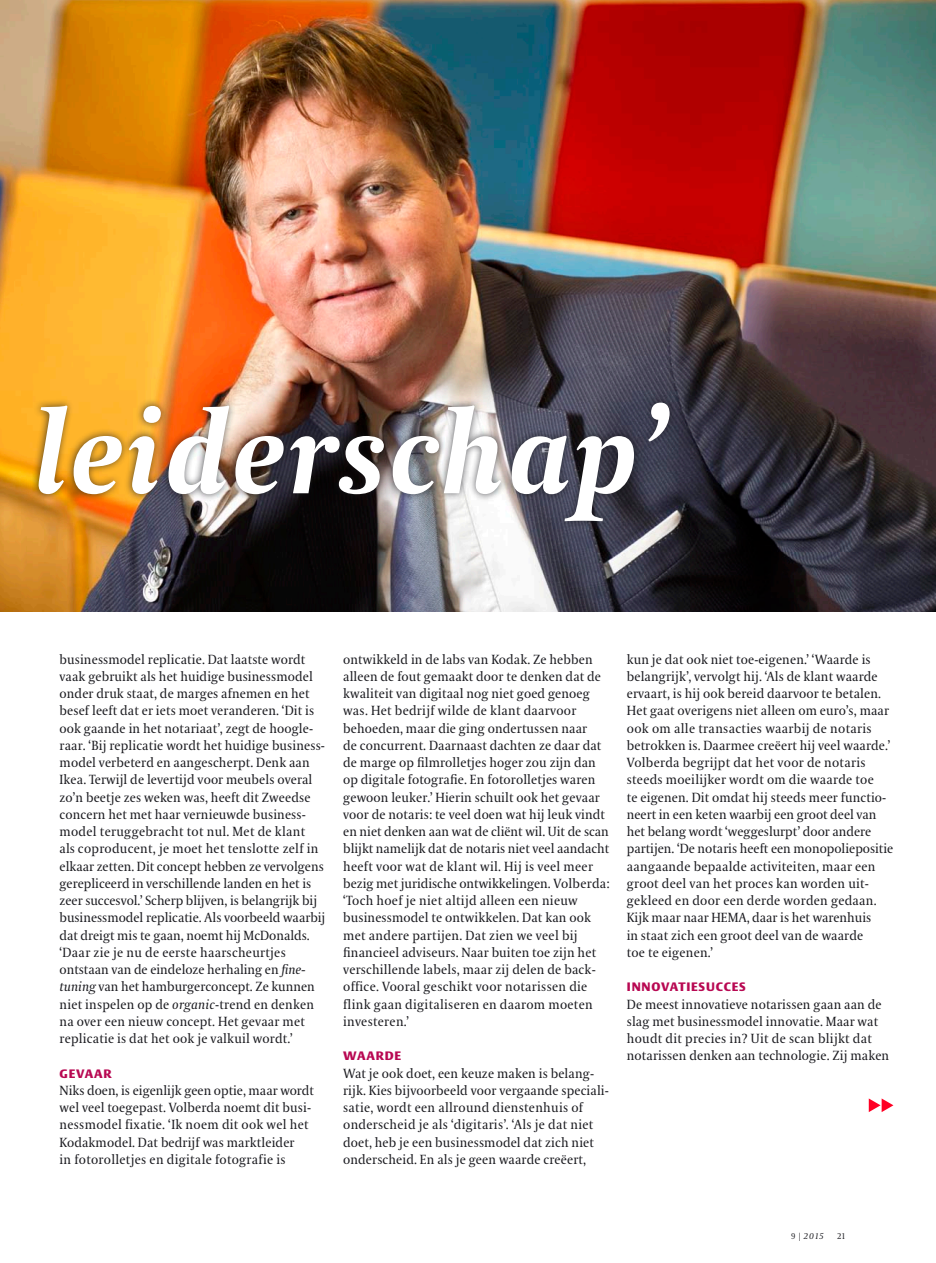
<style>
.page{position:relative;width:936px;height:1263px;background:#fff}
.page>*{position:absolute;margin:0;border:0;box-sizing:border-box;transform-origin:0 0}
.t1{font:italic 700 115.5px "VPRO Coranto";letter-spacing:.02em;color:#fff}
.t2{font:13.2px/17.2px "VPRO Coranto";letter-spacing:.01em;color:#1a1a1f}
.t3{font:700 12px "VPRO Vesta";letter-spacing:.07em;color:#b80852}
.t4{font:italic 8.25px "VPRO Coranto";color:#1a1a1f}
.t5{font:8.25px "VPRO Coranto Cn";color:#1a1a1f}
.s1{font-style:italic}
.s2{font-family:"VPRO Coranto Cn";font-style:normal}
</style>
<div class="page">
<img style="left:0;top:0;width:935px;height:612px">
<div style="left:30px;top:395px;width:905px;height:200px;background:#1a1a1f;opacity:.75"></div>
<svg style="left:868px;top:1098px;width:25px;height:14px"></svg>
<h1 class="t1" style="left:33px;top:382px;width:634px">leiderschap’</h1>
<p class="t2" style="left:60px;top:650px;width:267px">businessmodel replicatie. Dat laatste wordt vaak gebruikt als het huidige businessmodel onder druk staat, de marges afnemen en het besef leeft dat er iets moet veranderen. ‘Dit is ook gaande in het notariaat’, zegt de hoogle&shy;raar. ‘Bij replicatie wordt het huidige business&shy;model verbeterd en aangescherpt. Denk aan Ikea. Terwijl de levertijd voor meubels overal zo’n beetje zes weken was, heeft dit Zweedse concern het met haar vernieuwde business&shy;model teruggebracht tot nul. Met de klant<br>als coproducent, je moet het tenslotte zelf in elkaar zetten. Dit concept hebben ze vervolgens gerepliceerd in verschillende landen en het is zeer succesvol.’ Scherp blijven, is belangrijk bij businessmodel replicatie. Als voorbeeld waarbij dat dreigt mis te gaan, noemt hij McDonalds. ‘Daar zie je nu de eerste haarscheurtjes ontstaan van de eindeloze herhaling en <span class="s1">fine&shy;tuning</span> van het hamburgerconcept. Ze kunnen niet inspelen op de <span class="s1">organic</span>-trend en denken na over een nieuw concept. Het gevaar met replicatie is dat het ook je valkuil wordt.’</p>
<p class="t3" style="left:60px;top:1068px;width:53px">GEVAAR</p>
<p class="t2" style="left:60px;top:1082px;width:256px">Niks doen, is eigenlijk geen optie, maar wordt wel veel toegepast. Volberda noemt dit busi&shy;nessmodel fixatie. ‘Ik noem dit ook wel het Kodakmodel. Dat bedrijf was marktleider<br>in fotorolletjes en digitale fotografie is</p>
<p class="t2" style="left:343px;top:650px;width:268px">ontwikkeld in de labs van Kodak. Ze hebben alleen de fout gemaakt door te denken dat de kwaliteit van digitaal nog niet goed genoeg was. Het bedrijf wilde de klant daarvoor behoeden, maar die ging ondertussen naar<br>de concurrent. Daarnaast dachten ze daar dat de marge op filmrolletjes hoger zou zijn dan op digitale fotografie. En fotorolletjes waren gewoon leuker.’ Hierin schuilt ook het gevaar voor de notaris: te veel doen wat hij leuk vindt en niet denken aan wat de cliënt wil. Uit de scan blijkt namelijk dat de notaris niet veel aandacht heeft voor wat de klant wil. Hij is veel meer bezig met juridische ontwikkelingen. Volberda: ‘Toch hoef je niet altijd alleen een nieuw businessmodel te ontwikkelen. Dat kan ook met andere partijen. Dat zien we veel bij financieel adviseurs. Naar buiten toe zijn het verschillende labels, maar zij delen de back&shy;office. Vooral geschikt voor notarissen die flink gaan digitaliseren en daarom moeten investeren.’</p>
<p class="t3" style="left:343px;top:1051px;width:59px">WAARDE</p>
<p class="t2" style="left:343px;top:1064px;width:267px">Wat je ook doet, een keuze maken is belang&shy;rijk. Kies bijvoorbeeld voor vergaande speciali&shy;satie, wordt een allround dienstenhuis of onderscheid je als ‘digitaris’. ‘Als je dat niet doet, heb je een businessmodel dat zich niet onderscheid. En als je geen waarde creëert,</p>
<p class="t2" style="left:626px;top:650px;width:268px">kun je dat ook niet toe-eigenen.’ ‘Waarde is belangrijk’, vervolgt hij. ‘Als de klant waarde ervaart, is hij ook bereid daarvoor te betalen.<br>Het gaat overigens niet alleen om euro’s, maar ook om alle transacties waarbij de notaris betrokken is. Daarmee creëert hij veel waarde.’ Volberda begrijpt dat het voor de notaris steeds moeilijker wordt om die waarde toe<br>te eigenen. Dit omdat hij steeds meer functio&shy;neert in een keten waarbij een groot deel van het belang wordt ‘weggeslurpt’ door andere partijen. ‘De notaris heeft een monopoliepositie aangaande bepaalde activiteiten, maar een groot deel van het proces kan worden uit&shy;gekleed en door een derde worden gedaan.<br>Kijk maar naar HEMA, daar is het warenhuis<br>in staat zich een groot deel van de waarde<br>toe te eigenen.’</p>
<p class="t3" style="left:626px;top:982px;width:120px">INNOVATIESUCCES</p>
<p class="t2" style="left:626px;top:995px;width:264px">De meest innovatieve notarissen gaan aan de slag met businessmodel innovatie. Maar wat houdt dit precies in? Uit de scan blijkt dat notarissen denken aan technologie. Zij maken</p>
<p class="t4" style="left:791px;top:1231px;width:34px"><span class="s2">9 |</span> 2015</p>
<p class="t5" style="left:837px;top:1231px;width:9px">21</p>
</div>
